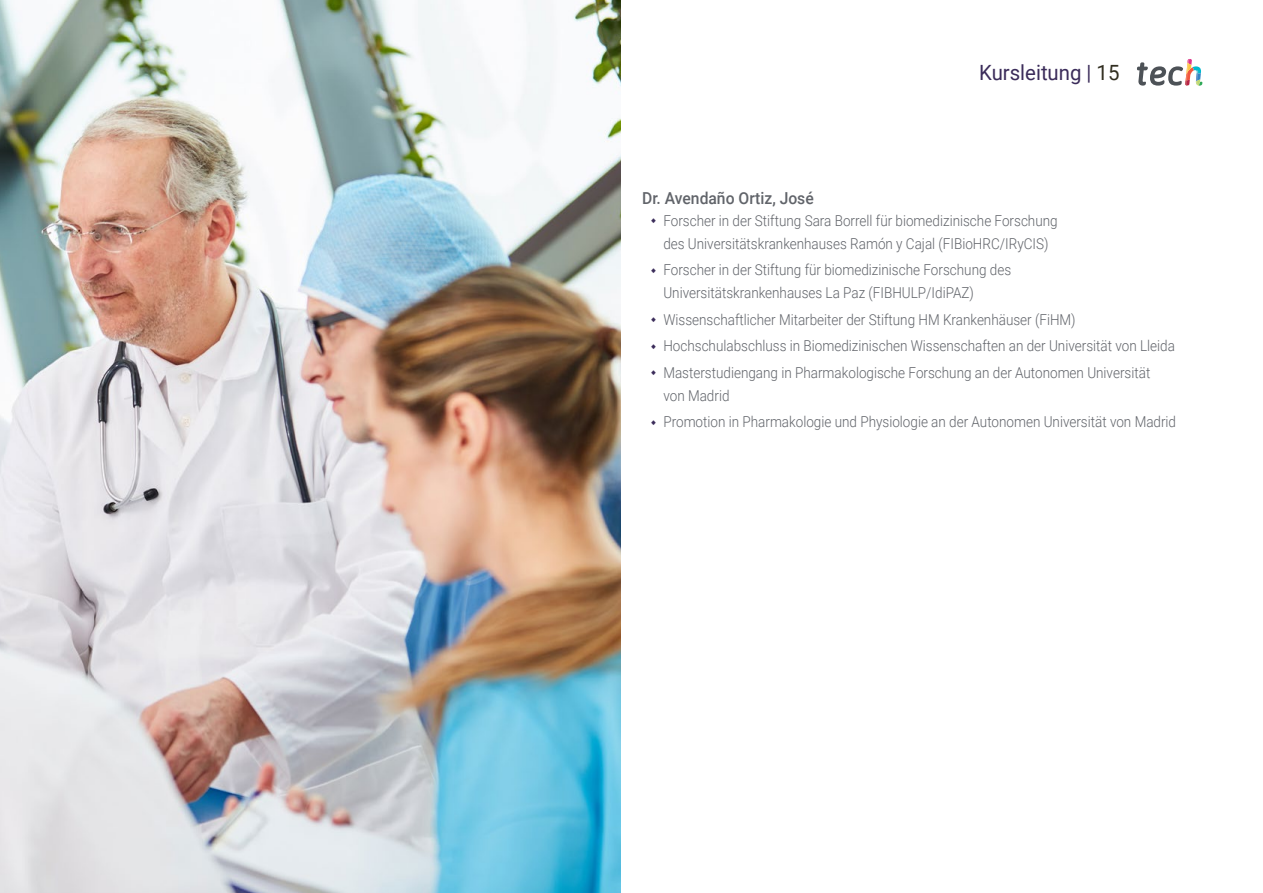
<style>
.page{position:relative;width:1263px;height:893px;background:#fff}
.page>*{position:absolute;margin:0;border:0;box-sizing:border-box;transform-origin:0 0}
.t1{font:21px "Roboto";color:#3b2c5a}
.t2{font:500 16.5px "Roboto";color:#61646a;scale:.95 1}
.t3{font:300 15px/26.7px "Roboto";color:#61646a;scale:.9 1}
.s1{color:#312e20}
</style>
<div class="page">
<img style="left:0;top:0;width:621px;height:893px">
<svg style="left:1137px;top:59px;width:65px;height:27px"></svg>
<h1 class="t1" style="left:979px;top:57px;width:142px">Kursleitung | <span class="s1">15</span></h1>
<p class="t2" style="left:642px;top:186px;width:182px">Dr. Avendaño Ortiz, José</p>
<p class="t3" style="left:663px;top:209px;width:440px;line-height:22.5px">Forscher in der Stiftung Sara Borrell für biomedizinische Forschung des Universitätskrankenhauses Ramón y Cajal (FIBioHRC/IRyCIS)</p>
<p class="t3" style="left:663px;top:258px;width:388px;line-height:22.5px">Forscher in der Stiftung für biomedizinische Forschung des<br>Universitätskrankenhauses La Paz (FIBHULP/IdiPAZ)</p>
<p class="t3" style="left:663px;top:305px;width:570px">Wissenschaftlicher Mitarbeiter der Stiftung HM Krankenhäuser (FiHM)<br>Hochschulabschluss in Biomedizinischen Wissenschaften an der Universität von Lleida<br>Masterstudiengang in Pharmakologische Forschung an der Autonomen Universität</p>
<p class="t3" style="left:663px;top:381px;width:571px">von Madrid<br>Promotion in Pharmakologie und Physiologie an der Autonomen Universität von Madrid</p>
</div>
